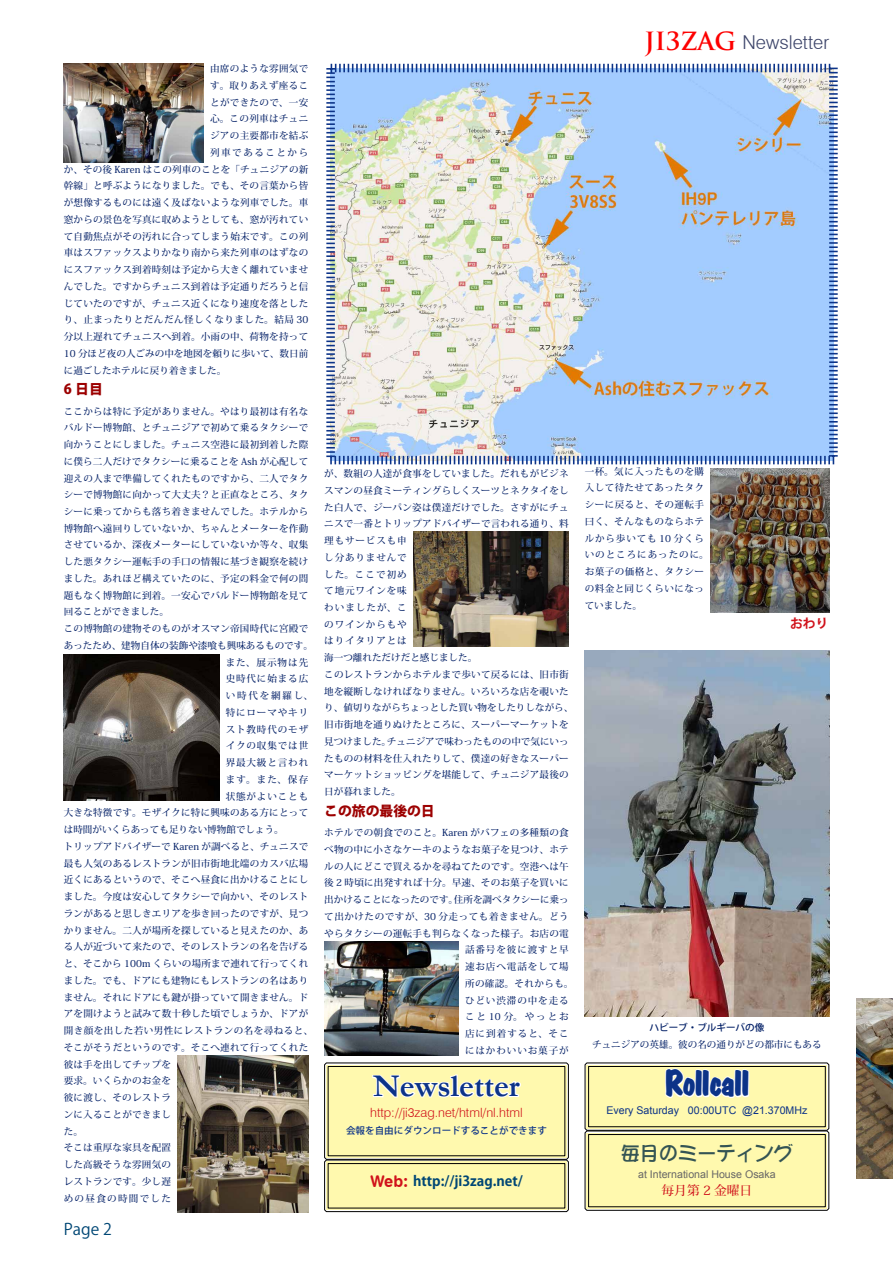
<style>
.page{position:relative;width:893px;height:1263px;background:#fff}
.page>*{position:absolute;margin:0;border:0;box-sizing:border-box;transform-origin:0 0}
.t1{font:700 31.95px "Garamond";color:#0c3388}
.t2{font:27.6px "DESIGN";color:#0c3388}
.t3{font:300 19.2px "Swiss 721 BT";color:#3d456a}
.t4{font:19.2px "DFPOP1 SB WIN RKSJ H";color:#345454}
.t5{font:15.9px "Koz Go Std";color:#004775}
.t6{font:700 13.8px "Koz Go Std";color:#004775}
.t7{font:800 13.8px "Koz Go Pro";color:#9c0000}
.t8{font:300 12.75px "Swiss 721 BT";color:#d0121b}
.t9{font:500 12.75px "Koz Min Pro";color:#d0121b}
.t10{font:700 12.75px "Koz Go Pro";color:#d0121b}
.t11{font:10.65px "Arial";color:#0c3388}
.t12{font:10.65px "Arial";color:#686767}
.t13{font:500 9.6px/16.8px "Koz Min Std";letter-spacing:.025em;color:#021f66}
.t14{font:500 9.6px "Koz Min Std";color:#021f66}
.t15{font:500 9.6px/16.8px "Koz Min Std";letter-spacing:.05em;color:#021f66}
.t16{font:500 9.6px "Koz Min Std";letter-spacing:.055em;color:#021f66}
.t17{font:500 9.6px "Koz Min Std";letter-spacing:.09em;color:#021f66}
.t18{font:500 9.6px "Koz Min Std";letter-spacing:.095em;color:#021f66}
.t19{font:500 9.6px "Koz Min Std";letter-spacing:.005em;color:#021f66}
.t20{font:500 9.6px "Koz Min Std";letter-spacing:.045em;color:#021f66}
.t21{font:500 9.6px "Koz Go Std";color:#0c3388}
.t22{font:500 9.6px "Koz Go Pro";color:#021f66}
.t23{font:500 9.6px "Koz Min Std";letter-spacing:.135em;color:#021f66}
.t24{font:500 9.6px "Koz Min Std";letter-spacing:.2em;color:#021f66}
.t25{font:500 9.6px "Koz Min Std";letter-spacing:.105em;color:#021f66}
.t26{font:500 9.6px "Koz Min Std";letter-spacing:.155em;color:#021f66}
.t27{font:500 9.6px "Koz Min Std";letter-spacing:.19em;color:#021f66}
.s1{font-family:"Swiss 721 BT Bold Rounded";font-weight:400;font-size:15.9px;color:#d0121b}
.s2{font-family:"Swiss 721 BT Bold Rounded";font-weight:400;font-size:16.95px;color:#d0121b}
.s3{font-family:"Trajan Pro";font-weight:700;font-size:24.45px;color:#fd0000}
</style>
<div class="page">
<svg style="left:584px;top:1011px;width:245px;height:200px"></svg>
<div style="left:588px;top:1134px;width:238px;height:73px;border:1px solid #000"></div>
<svg style="left:324px;top:1055px;width:245px;height:158px;background:#f0ebae"></svg>
<div style="left:328px;top:1163px;width:237px;height:45px;border:1px solid #000"></div>
<svg style="left:326px;top:63px;width:512px;height:402px;background:#bbd0e8"></svg>
<img style="left:64px;top:654px;width:155px;height:147px">
<img style="left:64px;top:64px;width:140px;height:99px">
<img style="left:177px;top:1055px;width:131px;height:157px">
<img style="left:413px;top:531px;width:156px;height:116px">
<img style="left:710px;top:469px;width:119px;height:143px">
<img style="left:324px;top:942px;width:135px;height:113px">
<img style="left:856px;top:998px;width:37px;height:180px">
<img style="left:585px;top:651px;width:244px;height:365px">
<p class="t13" style="left:210px;top:60px;width:100px">由席のような雰囲気で</p>
<p class="t13" style="left:210px;top:77px;width:100px">す。取りあえず座るこ</p>
<p class="t13" style="left:210px;top:94px;width:100px">とができたので、一安</p>
<p class="t13" style="left:210px;top:111px;width:100px">心。この列車はチュニ</p>
<p class="t13" style="left:210px;top:127px;width:100px">ジアの主要都市を結ぶ</p>
<p class="t26" style="left:210px;top:146px;width:100px">列車であることから</p>
<p class="t13" style="left:64px;top:161px;width:246px">か、その後 Karen はこの列車のことを「チュニジアの新</p>
<p class="t13" style="left:64px;top:178px;width:246px">幹線」と呼ぶようになりました。でも、その言葉から皆</p>
<p class="t13" style="left:64px;top:194px;width:246px">が想像するものには遠く及ばないような列車でした。車</p>
<p class="t13" style="left:64px;top:211px;width:246px">窓からの景色を写真に収めようとしても、窓が汚れてい</p>
<p class="t13" style="left:64px;top:228px;width:246px">て自動焦点がその汚れに合ってしまう始末です。この列</p>
<p class="t13" style="left:64px;top:244px;width:246px">車はスファックスよりかなり南から来た列車のはずなの</p>
<p class="t13" style="left:64px;top:261px;width:246px">にスファックス到着時刻は予定から大きく離れていませ</p>
<p class="t13" style="left:64px;top:278px;width:246px">んでした。ですからチュニス到着は予定通りだろうと信</p>
<p class="t13" style="left:64px;top:295px;width:246px">じていたのですが、チュニス近くになり速度を落とした</p>
<p class="t16" style="left:64px;top:314px;width:246px">り、止まったりとだんだん怪しくなりました。結局 30</p>
<p class="t13" style="left:64px;top:328px;width:246px">分以上遅れてチュニスへ到着。小雨の中、荷物を持って</p>
<p class="t19" style="left:64px;top:347px;width:246px">10 分ほど夜の人ごみの中を地図を頼りに歩いて、数日前</p>
<p class="t14" style="left:64px;top:364px;width:164px">に過ごしたホテルに戻り着きました。</p>
<h3 class="t7" style="left:64px;top:380px;width:41px">6 日目</h3>
<p class="t13" style="left:64px;top:403px;width:246px">ここからは特に予定がありません。やはり最初は有名な</p>
<p class="t13" style="left:64px;top:419px;width:246px">バルドー博物館、とチュニジアで初めて乗るタクシーで</p>
<p class="t13" style="left:64px;top:436px;width:246px">向かうことにしました。チュニス空港に最初到着した際</p>
<p class="t13" style="left:64px;top:453px;width:246px">に僕ら二人だけでタクシーに乗ることを Ash が心配して</p>
<p class="t13" style="left:64px;top:470px;width:246px">迎えの人まで準備してくれたものですから、二人でタク</p>
<p class="t13" style="left:64px;top:486px;width:246px">シーで博物館に向かって大丈夫？と正直なところ、タク</p>
<p class="t13" style="left:64px;top:503px;width:246px">シーに乗ってからも落ち着きませんでした。ホテルから</p>
<p class="t13" style="left:64px;top:520px;width:246px">博物館へ遠回りしていないか、ちゃんとメーターを作動</p>
<p class="t13" style="left:64px;top:537px;width:246px">させているか、深夜メーターにしていないか等々、収集</p>
<p class="t13" style="left:64px;top:553px;width:246px">した悪タクシー運転手の手口の情報に基づき観察を続け</p>
<p class="t13" style="left:64px;top:570px;width:246px">ました。あれほど構えていたのに、予定の料金で何の問</p>
<p class="t13" style="left:64px;top:587px;width:246px">題もなく博物館に到着。一安心でバルドー博物館を見て</p>
<p class="t14" style="left:64px;top:606px;width:107px">回ることができました。</p>
<p class="t13" style="left:64px;top:620px;width:246px">この博物館の建物そのものがオスマン帝国時代に宮殿で</p>
<p class="t14" style="left:64px;top:639px;width:251px">あったため、建物自体の装飾や漆喰も興味あるものです。</p>
<p class="t13" style="left:226px;top:654px;width:84px">また、展示物は先</p>
<p class="t17" style="left:226px;top:673px;width:84px">史時代に始まる広</p>
<p class="t27" style="left:226px;top:690px;width:89px">い時代を網羅し、</p>
<p class="t17" style="left:226px;top:706px;width:84px">特にローマやキリ</p>
<p class="t17" style="left:226px;top:723px;width:84px">スト教時代のモザ</p>
<p class="t17" style="left:226px;top:740px;width:84px">イクの収集では世</p>
<p class="t17" style="left:226px;top:756px;width:84px">界最大級と言われ</p>
<p class="t13" style="left:226px;top:771px;width:84px">ます。また、保存</p>
<p class="t17" style="left:226px;top:790px;width:84px">状態がよいことも</p>
<p class="t13" style="left:64px;top:804px;width:246px">大きな特徴です。モザイクに特に興味のある方にとって</p>
<p class="t14" style="left:64px;top:823px;width:222px">は時間がいくらあっても足りない博物館でしょう。</p>
<p class="t13" style="left:64px;top:838px;width:246px">トリップアドバイザーで Karen が調べると、チュニスで</p>
<p class="t13" style="left:64px;top:855px;width:246px">最も人気のあるレストランが旧市街地北端のカスバ広場</p>
<p class="t13" style="left:64px;top:871px;width:246px">近くにあるというので、そこへ昼食に出かけることにし</p>
<p class="t13" style="left:64px;top:888px;width:246px">ました。今度は安心してタクシーで向かい、そのレスト</p>
<p class="t13" style="left:64px;top:905px;width:246px">ランがあると思しきエリアを歩き回ったのですが、見つ</p>
<p class="t13" style="left:64px;top:922px;width:246px">かりません。二人が場所を探していると見えたのか、あ</p>
<p class="t13" style="left:64px;top:938px;width:246px">る人が近づいて来たので、そのレストランの名を告げる</p>
<p class="t13" style="left:64px;top:955px;width:246px">と、そこから 100m くらいの場所まで連れて行ってくれ</p>
<p class="t13" style="left:64px;top:972px;width:246px">ました。でも、ドアにも建物にもレストランの名はあり</p>
<p class="t13" style="left:64px;top:989px;width:246px">ません。それにドアにも鍵が掛っていて開きません。ド</p>
<p class="t13" style="left:64px;top:1005px;width:246px">アを開けようと試みて数十秒した頃でしょうか、ドアが</p>
<p class="t20" style="left:64px;top:1024px;width:251px">開き顔を出した若い男性にレストランの名を尋ねると、</p>
<p class="t13" style="left:64px;top:1039px;width:246px">そこがそうだというのです。そこへ連れて行ってくれた</p>
<p class="t13" style="left:64px;top:1056px;width:109px">彼は手を出してチップを</p>
<p class="t13" style="left:64px;top:1072px;width:109px">要求。いくらかのお金を</p>
<p class="t13" style="left:64px;top:1089px;width:109px">彼に渡し、そのレストラ</p>
<p class="t13" style="left:64px;top:1106px;width:109px">ンに入ることができまし</p>
<p class="t13" style="left:64px;top:1123px;width:21px">た。</p>
<p class="t13" style="left:64px;top:1139px;width:109px">そこは重厚な家具を配置</p>
<p class="t13" style="left:64px;top:1156px;width:109px">した高級そうな雰囲気の</p>
<p class="t13" style="left:64px;top:1173px;width:109px">レストランです。少し遅</p>
<p class="t23" style="left:64px;top:1192px;width:109px">めの昼食の時間でした</p>
<h3 class="t5" style="left:64px;top:1219px;width:50px">Page 2</h3>
<p class="t13" style="left:324px;top:465px;width:251px">が、数組の人達が食事をしていました。だれもがビジネスマンの昼食ミーティングらしくスーツとネクタイをした白人で、ジーパン姿は僕達だけでした。さすがにチュニスで一番とトリップアドバイザーで言われる通り、料理もサービスも申<br>し分ありませんで<br>した。ここで初め<br>て地元ワインを味<br>わいましたが、こ<br>のワインからもや<br>はりイタリアとは<br>海一つ離れただけだと感じました。<br>このレストランからホテルまで歩いて戻るには、旧市街地を縦断しなければなりません。いろいろな店を覗いたり、値切りながらちょっとした買い物をしたりしながら、旧市街地を通りぬけたところに、スーパーマーケットを見つけました。チュニジアで味わったものの中で気にいったものの材料を仕入れたりして、僕達の好きなスーパーマーケットショッピングを堪能して、チュニジア最後の日が暮れました。</p>
<h3 class="t7" style="left:324px;top:801px;width:112px">この旅の最後の日</h3>
<p class="t13" style="left:324px;top:824px;width:246px">ホテルでの朝食でのこと。Karen がバフェの多種類の食</p>
<p class="t13" style="left:324px;top:841px;width:246px">べ物の中に小さなケーキのようなお菓子を見つけ、ホテ</p>
<p class="t13" style="left:324px;top:858px;width:246px">ルの人にどこで買えるかを尋ねてたのです。空港へは午</p>
<p class="t13" style="left:324px;top:874px;width:246px">後 2 時頃に出発すれば十分。早速、そのお菓子を買いに</p>
<p class="t14" style="left:324px;top:893px;width:246px">出かけることになったのです。住所を調べタクシーに乗っ</p>
<p class="t16" style="left:324px;top:910px;width:246px">て出かけたのですが、30 分走っても着きません。どう</p>
<p class="t13" style="left:324px;top:925px;width:246px">やらタクシーの運転手も判らなくなった様子。お店の電</p>
<p class="t18" style="left:465px;top:944px;width:105px">話番号を彼に渡すと早</p>
<p class="t18" style="left:465px;top:960px;width:105px">速お店へ電話をして場</p>
<p class="t13" style="left:465px;top:975px;width:110px">所の確認。それからも。</p>
<p class="t18" style="left:465px;top:994px;width:105px">ひどい渋滞の中を走る</p>
<p class="t24" style="left:465px;top:1011px;width:105px">こと10分。やっとお</p>
<p class="t25" style="left:465px;top:1027px;width:105px">店に到着すると、そこ</p>
<p class="t18" style="left:465px;top:1044px;width:105px">にはかわいいお菓子が</p>
<h1 class="t1" style="left:373px;top:1064px;width:148px">Newsletter</h1>
<h3 class="t8" style="left:370px;top:1105px;width:154px">http://ji3zag.net/html/nl.html</h3>
<p class="t21" style="left:346px;top:1124px;width:202px">会報を自由にダウンロードすることができます</p>
<h3 class="t6" style="left:370px;top:1172px;width:154px"><span class="s1">Web</span><span class="s2">:</span> http://ji3zag.net/</h3>
<h3 class="t3" style="left:644px;top:30px;width:186px"><span class="s3">JI3ZAG</span> Newsletter</h3>
<p class="t15" style="left:585px;top:463px;width:126px">一杯。気に入ったものを購入して待たせてあったタクシーに戻ると、その運転手曰く、そんなものならホテルから歩いても 10 分くらいのところにあったのに。お菓子の価格と、タクシーの料金と同じくらいになっていました。</p>
<h3 class="t10" style="left:790px;top:615px;width:40px">おわり</h3>
<p class="t22" style="left:649px;top:1021px;width:116px">ハビーブ・ブルギーバの像</p>
<p class="t14" style="left:592px;top:1038px;width:231px">チュニジアの英雄。彼の名の通りがどの都市にもある</p>
<h2 class="t2" style="left:665px;top:1067px;width:85px">Rollcall</h2>
<p class="t11" style="left:606px;top:1103px;width:203px">Every Saturday 00:00UTC @21.370MHz</p>
<h3 class="t4" style="left:621px;top:1143px;width:174px">毎月のミーティング</h3>
<p class="t12" style="left:638px;top:1167px;width:139px">at International House Osaka</p>
<h3 class="t9" style="left:661px;top:1181px;width:92px">毎月第 2 金曜日</h3>
</div>
